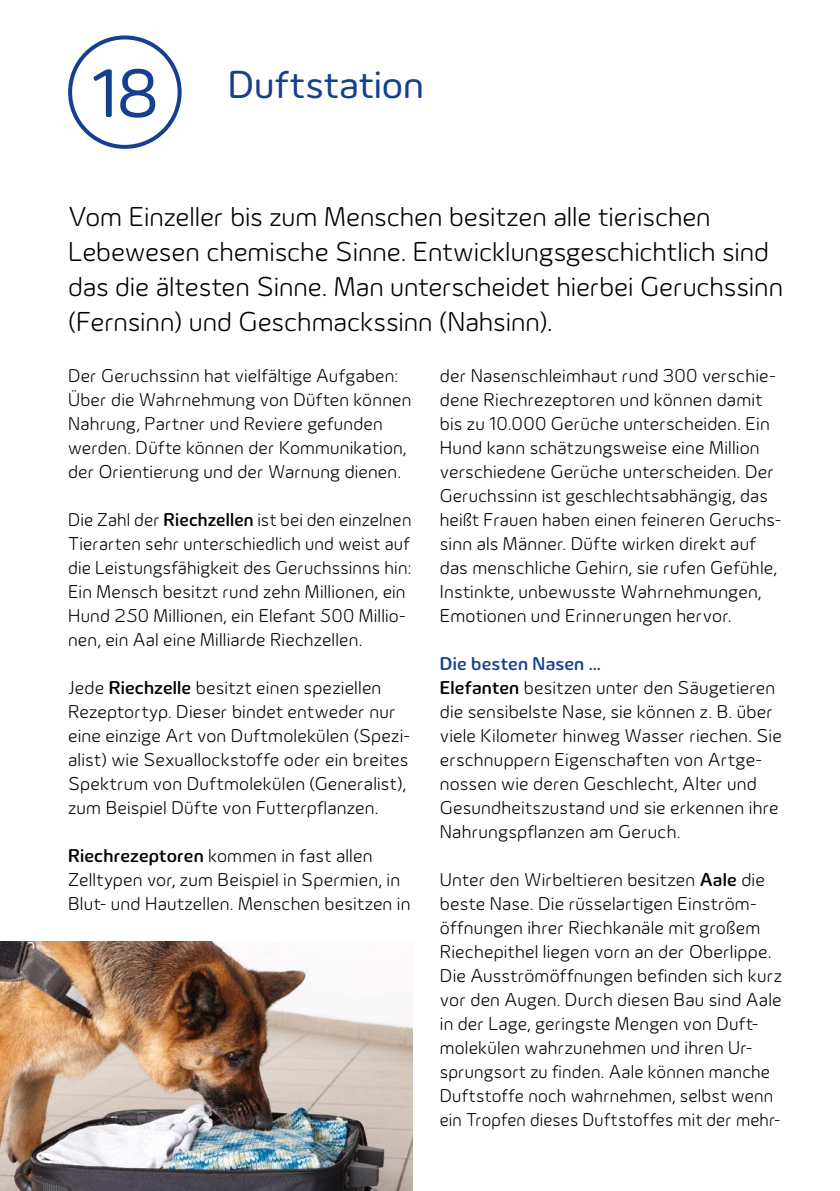
<style>
.page{position:relative;width:840px;height:1191px;background:#fff}
.page>*{position:absolute;margin:0;border:0;box-sizing:border-box;transform-origin:0 0}
.t1{font:70px "Innogy";color:#153f8f}
.t2{font:40px "Innogy";color:#153f8f}
.t3{font:300 28px/35px "Innogy";letter-spacing:-.005em;color:#000}
.t4{font:300 19px/24px "Innogy";letter-spacing:.01em;color:#000}
.s1{font-weight:500}
.s2{font-weight:500;color:#153f8f}
</style>
<div class="page">
<div style="left:68px;top:35px;width:113px;height:114px;border:4px solid #153f8f;border-radius:50%"></div>
<img style="left:0;top:941px;width:412px;height:250px">
<h1 class="t1" style="left:90px;top:53px;width:70px">18</h1>
<h2 class="t2" style="left:227px;top:62px;width:198px">Duftstation</h2>
<h3 class="t3" style="left:68px;top:199px;width:716px">Vom Einzeller bis zum Menschen besitzen alle tierischen Lebewesen chemische Sinne. Entwicklungsgeschichtlich sind das die ältesten Sinne. Man unterscheidet hierbei Geruchssinn (Fernsinn) und Geschmackssinn (Nahsinn).</h3>
<p class="t4" style="left:68px;top:363px;width:344px">Der Geruchssinn hat vielfältige Aufgaben:<br>Über die Wahrnehmung von Düften können Nahrung, Partner und Reviere gefunden werden. Düfte können der Kommunikation, der Orientierung und der Warnung dienen.</p>
<p class="t4" style="left:68px;top:507px;width:345px">Die Zahl der <span class="s1">Riechzellen</span> ist bei den einzelnen Tierarten sehr unterschiedlich und weist auf die Leistungsfähigkeit des Geruchssinns hin:<br>Ein Mensch besitzt rund zehn Millionen, ein Hund 250 Millionen, ein Elefant 500 Millio&shy;nen, ein Aal eine Milliarde Riechzellen.</p>
<p class="t4" style="left:68px;top:675px;width:343px">Jede <span class="s1">Riechzelle</span> besitzt einen speziellen Rezeptortyp. Dieser bindet entweder nur eine einzige Art von Duftmolekülen (Spezi&shy;alist) wie Sexuallockstoffe oder ein breites Spektrum von Duftmolekülen (Generalist), zum Beispiel Düfte von Futterpflanzen.</p>
<p class="t4" style="left:68px;top:843px;width:344px"><span class="s1">Riechrezeptoren</span> kommen in fast allen<br>Zelltypen vor, zum Beispiel in Spermien, in<br>Blut- und Hautzellen. Menschen besitzen in</p>
<p class="t4" style="left:439px;top:363px;width:343px">der Nasenschleimhaut rund 300 verschie&shy;dene Riechrezeptoren und können damit bis zu 10.000 Gerüche unterscheiden. Ein Hund kann schätzungsweise eine Million verschiedene Gerüche unterscheiden. Der Geruchssinn ist geschlechtsabhängig, das heißt Frauen haben einen feineren Geruchs&shy;sinn als Männer. Düfte wirken direkt auf das menschliche Gehirn, sie rufen Gefühle, Instinkte, unbewusste Wahrnehmungen, Emotionen und Erinnerungen hervor.</p>
<p class="t4" style="left:439px;top:651px;width:343px"><span class="s2">Die besten Nasen …<br></span><span class="s1">Elefanten</span> besitzen unter den Säugetieren die sensibelste Nase, sie können z. B. über viele Kilometer hinweg Wasser riechen. Sie erschnuppern Eigenschaften von Artge&shy;nossen wie deren Geschlecht, Alter und Gesundheitszustand und sie erkennen ihre Nahrungspflanzen am Geruch.</p>
<p class="t4" style="left:439px;top:867px;width:343px">Unter den Wirbeltieren besitzen <span class="s1">Aale</span> die beste Nase. Die rüsselartigen Einström&shy;öffnungen ihrer Riechkanäle mit großem Riechepithel liegen vorn an der Oberlippe.<br>Die Ausströmöffnungen befinden sich kurz vor den Augen. Durch diesen Bau sind Aale in der Lage, geringste Mengen von Duft&shy;molekülen wahrzunehmen und ihren Ur&shy;sprungsort zu finden. Aale können manche Duftstoffe noch wahrnehmen, selbst wenn ein Tropfen dieses Duftstoffes mit der mehr-</p>
</div>
